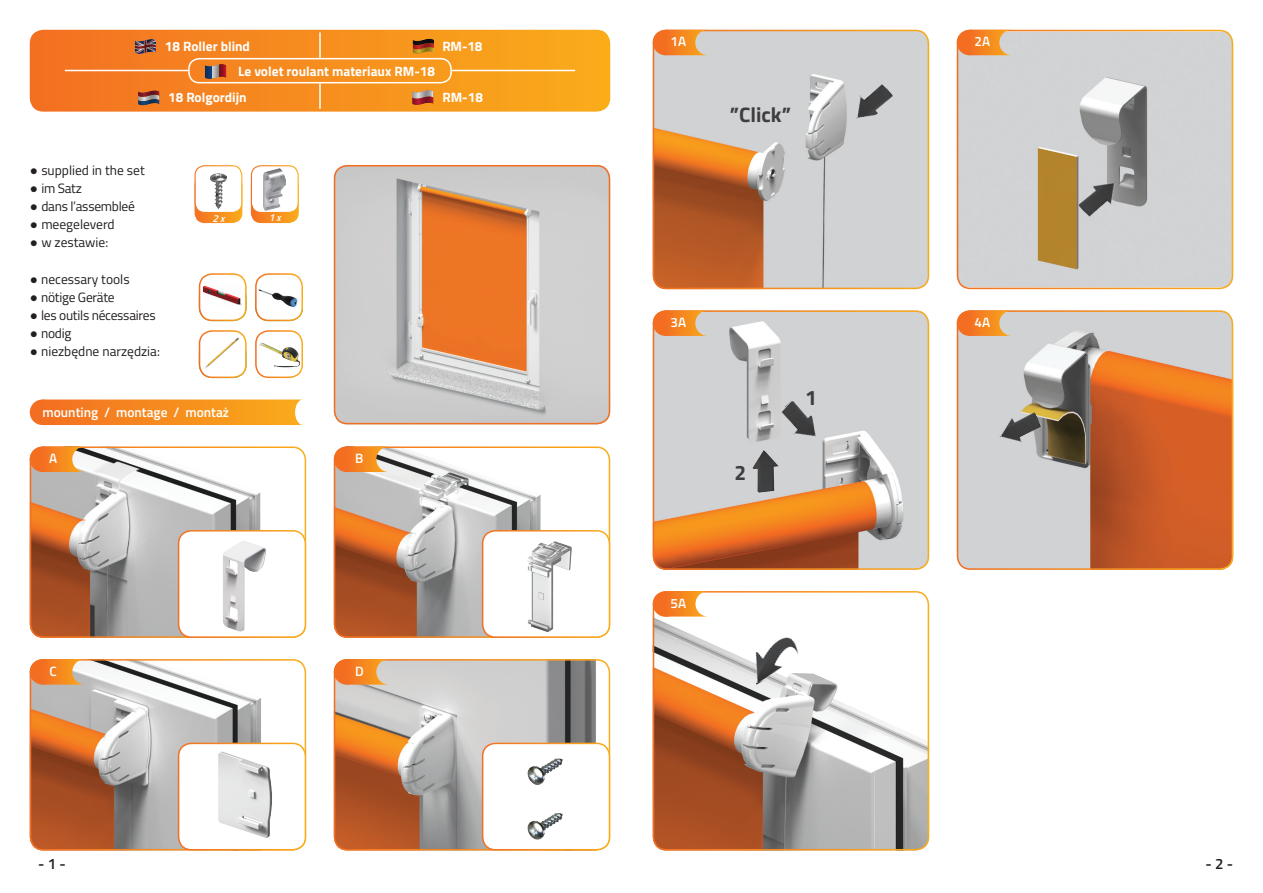
<style>
.page{position:relative;width:1263px;height:893px;background:#fff}
.page>*{position:absolute;margin:0;border:0;box-sizing:border-box;transform-origin:0 0}
.t1{font:700 21px "Titillium";color:#3e3e3f}
.t2{font:600 15px "Titillium";color:#231f20}
.t3{font:13.5px "Titillium";letter-spacing:-.005em;color:#231f20}
.t4{font:700 13.5px "Titillium";color:#fff}
.t5{font:600 13.5px "Titillium";color:#fff}
.t6{font:italic 600 10.2px "Titillium";color:#fff}
.s1{font-family:"Arial"}
</style>
<div class="page">
<div style="left:30px;top:399px;width:25px;height:26px;background:#f36e21;border-radius:50%"></div>
<svg style="left:43px;top:399px;width:259px;height:26px;background:#f69127"></svg>
<svg style="left:30px;top:30px;width:580px;height:82px;background:#f68f21"></svg>
<hr style="left:319px;top:32px;width:2px;height:26px;background:#fff">
<hr style="left:319px;top:83px;width:2px;height:26px;background:#fff">
<hr style="left:65px;top:70px;width:123px;height:1px;background:#fff">
<hr style="left:452px;top:70px;width:123px;height:1px;background:#fff">
<svg style="left:135px;top:39px;width:21px;height:16px"></svg>
<svg style="left:413px;top:39px;width:21px;height:16px"></svg>
<svg style="left:205px;top:64px;width:21px;height:15px"></svg>
<svg style="left:138px;top:90px;width:21px;height:16px"></svg>
<svg style="left:412px;top:90px;width:21px;height:16px"></svg>
<div style="left:188px;top:58px;width:264px;height:25px;border:2px solid #fff;border-radius:10px"></div>
<svg style="left:251px;top:208px;width:46px;height:14px"></svg>
<div style="left:251px;top:175px;width:48px;height:48px;border:1px solid #fff;border-radius:10px"></div>
<div style="left:251px;top:166px;width:47px;height:46px;background:#fff;border-radius:10px"></div>
<img style="left:264px;top:168px;width:22px;height:42px">
<div style="left:251px;top:165px;width:48px;height:48px;border:1px solid #fff;border-radius:10px"></div>
<svg style="left:195px;top:209px;width:47px;height:13px"></svg>
<div style="left:195px;top:175px;width:47px;height:48px;border:1px solid #fff;border-radius:10px"></div>
<div style="left:195px;top:166px;width:47px;height:46px;background:#fff;border-radius:10px"></div>
<img style="left:211px;top:173px;width:15px;height:36px">
<div style="left:195px;top:165px;width:47px;height:48px;border:1px solid #fff;border-radius:10px"></div>
<img style="left:259px;top:342px;width:40px;height:26px">
<div style="left:255px;top:330px;width:48px;height:48px;border:2px solid #fff;border-radius:13px"></div>
<img style="left:258px;top:289px;width:40px;height:18px">
<div style="left:255px;top:273px;width:48px;height:48px;border:2px solid #fff;border-radius:13px"></div>
<img style="left:199px;top:333px;width:47px;height:41px">
<div style="left:199px;top:330px;width:48px;height:48px;border:2px solid #fff;border-radius:13px"></div>
<img style="left:203px;top:286px;width:39px;height:19px">
<div style="left:199px;top:273px;width:48px;height:48px;border:2px solid #fff;border-radius:13px"></div>
<img style="left:653px;top:30px;width:276px;height:259px">
<div style="left:653px;top:30px;width:276px;height:259px;border:2px solid #fff;border-radius:13px"></div>
<div style="left:653px;top:30px;width:25px;height:25px;background:#f36e21;border-radius:50%"></div>
<svg style="left:669px;top:30px;width:39px;height:25px"></svg>
<img style="left:957px;top:32px;width:276px;height:255px">
<div style="left:957px;top:30px;width:276px;height:259px;border:2px solid #fff;border-radius:13px"></div>
<div style="left:957px;top:30px;width:25px;height:25px;background:#f36e21;border-radius:50%"></div>
<svg style="left:973px;top:30px;width:39px;height:25px"></svg>
<img style="left:957px;top:311px;width:276px;height:259px">
<div style="left:957px;top:310px;width:276px;height:260px;border:2px solid #fff;border-radius:13px"></div>
<div style="left:957px;top:310px;width:25px;height:26px;background:#f36e21;border-radius:50%"></div>
<svg style="left:969px;top:310px;width:43px;height:26px"></svg>
<img style="left:653px;top:591px;width:276px;height:259px">
<div style="left:653px;top:591px;width:276px;height:259px;border:2px solid #fff;border-radius:13px"></div>
<div style="left:653px;top:591px;width:25px;height:26px;background:#f36e21;border-radius:50%"></div>
<svg style="left:666px;top:591px;width:42px;height:26px"></svg>
<img style="left:653px;top:311px;width:276px;height:259px">
<div style="left:653px;top:310px;width:276px;height:260px;border:2px solid #fff;border-radius:13px"></div>
<div style="left:653px;top:310px;width:25px;height:26px;background:#f36e21;border-radius:50%"></div>
<svg style="left:665px;top:310px;width:43px;height:26px"></svg>
<img style="left:30px;top:659px;width:276px;height:191px">
<div style="left:30px;top:659px;width:276px;height:191px;border:2px solid #fff;border-radius:13px"></div>
<img style="left:30px;top:447px;width:275px;height:191px">
<div style="left:30px;top:446px;width:276px;height:192px;border:2px solid #fff;border-radius:13px"></div>
<div style="left:30px;top:446px;width:25px;height:26px;background:#f36e21;border-radius:50%"></div>
<svg style="left:43px;top:446px;width:42px;height:26px"></svg>
<img style="left:334px;top:165px;width:276px;height:259px">
<div style="left:334px;top:165px;width:276px;height:259px;border:2px solid #f36e21;border-radius:13px"></div>
<img style="left:334px;top:449px;width:276px;height:189px">
<div style="left:334px;top:446px;width:276px;height:192px;border:2px solid #fff;border-radius:13px"></div>
<div style="left:334px;top:446px;width:25px;height:26px;background:#f36e21;border-radius:50%"></div>
<svg style="left:347px;top:446px;width:42px;height:26px"></svg>
<img style="left:334px;top:659px;width:276px;height:191px">
<div style="left:334px;top:659px;width:276px;height:191px;border:2px solid #fff;border-radius:13px"></div>
<div style="left:334px;top:659px;width:25px;height:26px;background:#f36e21;border-radius:50%"></div>
<svg style="left:347px;top:659px;width:42px;height:26px"></svg>
<div style="left:30px;top:659px;width:25px;height:26px;background:#f36e21;border-radius:50%"></div>
<svg style="left:43px;top:659px;width:42px;height:26px"></svg>
<img style="left:846px;top:79px;width:49px;height:47px">
<img style="left:1075px;top:174px;width:49px;height:47px">
<img style="left:753px;top:450px;width:25px;height:43px">
<img style="left:776px;top:397px;width:47px;height:49px">
<img style="left:994px;top:408px;width:50px;height:42px">
<img style="left:740px;top:628px;width:65px;height:57px">
<img style="left:178px;top:530px;width:128px;height:108px">
<div style="left:178px;top:530px;width:128px;height:108px;border:2px solid #fff;border-radius:13px"></div>
<img style="left:482px;top:530px;width:128px;height:108px">
<div style="left:482px;top:530px;width:128px;height:108px;border:2px solid #fff;border-radius:13px"></div>
<div style="left:179px;top:743px;width:126px;height:107px;background:#fff;border-radius:13px"></div>
<img style="left:218px;top:751px;width:54px;height:87px">
<div style="left:178px;top:743px;width:128px;height:107px;border:2px solid #fff;border-radius:13px"></div>
<div style="left:483px;top:743px;width:126px;height:107px;background:#fff;border-radius:13px"></div>
<img style="left:527px;top:758px;width:36px;height:82px">
<div style="left:482px;top:743px;width:128px;height:107px;border:2px solid #fff;border-radius:13px"></div>
<p class="t4" style="left:165px;top:36px;width:87px">18 Roller blind</p>
<p class="t4" style="left:442px;top:36px;width:42px">RM-18</p>
<p class="t4" style="left:238px;top:61px;width:198px">Le volet roulant materiaux RM-18</p>
<p class="t4" style="left:168px;top:87px;width:80px">18 Rolgordijn</p>
<p class="t4" style="left:442px;top:87px;width:42px">RM-18</p>
<p class="t3" style="left:30px;top:160px;width:116px"><span class="s1">●</span> supplied in the set</p>
<p class="t3" style="left:30px;top:178px;width:53px"><span class="s1">●</span> im Satz</p>
<p class="t3" style="left:30px;top:196px;width:106px"><span class="s1">●</span> dans l’assembleé</p>
<p class="t3" style="left:30px;top:214px;width:86px"><span class="s1">●</span> meegeleverd</p>
<p class="t3" style="left:30px;top:232px;width:80px"><span class="s1">●</span> w zestawie:</p>
<p class="t3" style="left:30px;top:270px;width:101px"><span class="s1">●</span> necessary tools</p>
<p class="t3" style="left:30px;top:288px;width:86px"><span class="s1">●</span> nötige Geräte</p>
<p class="t3" style="left:30px;top:306px;width:127px"><span class="s1">●</span> les outils nécessaires</p>
<p class="t3" style="left:30px;top:324px;width:43px"><span class="s1">●</span> nodig</p>
<p class="t3" style="left:30px;top:342px;width:132px"><span class="s1">●</span> niezbędne narzędzia:</p>
<p class="t6" style="left:212px;top:210px;width:14px">2 x</p>
<p class="t6" style="left:269px;top:209px;width:14px">1 x</p>
<p class="t5" style="left:43px;top:402px;width:188px">mounting / montage / montaż</p>
<p class="t5" style="left:49px;top:448px;width:10px">A</p>
<p class="t5" style="left:49px;top:661px;width:9px">C</p>
<p class="t5" style="left:355px;top:448px;width:10px">B</p>
<p class="t5" style="left:355px;top:661px;width:10px">D</p>
<p class="t5" style="left:670px;top:32px;width:17px">1A</p>
<p class="t5" style="left:974px;top:32px;width:17px">2A</p>
<p class="t1" style="left:730px;top:99px;width:63px">”Click”</p>
<p class="t5" style="left:670px;top:312px;width:17px">3A</p>
<p class="t5" style="left:670px;top:593px;width:17px">5A</p>
<p class="t1" style="left:734px;top:456px;width:13px">2</p>
<p class="t1" style="left:805px;top:382px;width:13px">1</p>
<p class="t5" style="left:974px;top:312px;width:17px">4A</p>
<p class="t2" style="left:38px;top:853px;width:29px">- 1 -</p>
<p class="t2" style="left:1205px;top:853px;width:29px">- 2 -</p>
</div>
